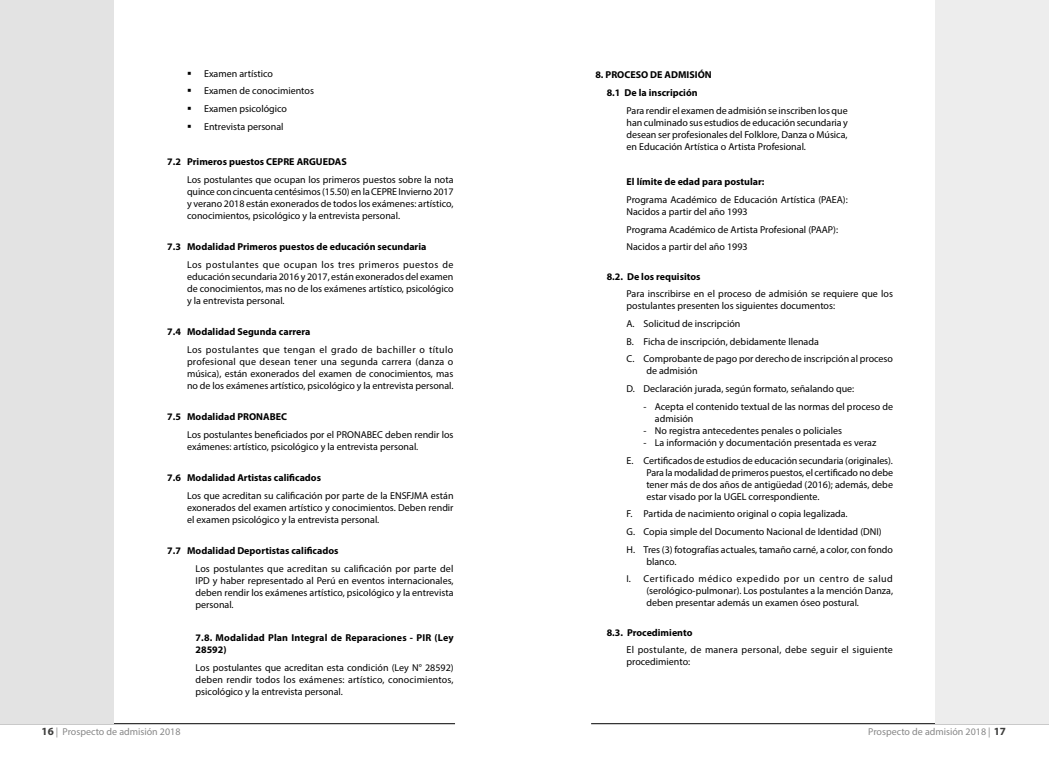
<style>
.page{position:relative;width:1049px;height:766px;background:#fff}
.page>*{position:absolute;margin:0;border:0;box-sizing:border-box;transform-origin:0 0}
.t1{font:10px/12px "Myriad Pro";color:#000}
.t2{font:700 10px/12px "Myriad Pro";color:#000}
.t3{font:10px/12px "Myriad Pro";letter-spacing:.025em;color:#000}
.t4{font:10px "Myriad Pro";color:#878787}
.t5{font:10px/17.7px "Myriad Pro";letter-spacing:.05em;color:#000}
.s1{font-weight:700;font-size:11px;color:#3c3c3b}
</style>
<div class="page">
<hr style="left:591px;top:723px;width:458px;height:1px;background:#000">
<hr style="left:0;top:723px;width:455px;height:1px;background:#000">
<div style="left:935px;top:0;width:114px;height:723px;background:#ededed"></div>
<div style="left:0;top:0;width:113px;height:723px;background:#e3e3e3"></div>
<p class="t1" style="left:204px;top:64px;width:111px;line-height:17.7px">Examen artístico<br>Examen de conocimientos<br>Examen psicológico<br>Entrevista personal</p>
<p class="t2" style="left:167px;top:155px;width:181px">7.2 Primeros puestos CEPRE ARGUEDAS</p>
<p class="t1" style="left:187px;top:173px;width:268px;text-align:justify">Los postulantes que ocupan los primeros puestos sobre la nota quince con cincuenta centésimos (15.50) en la CEPRE Invierno 2017 y verano 2018 están exonerados de todos los exámenes: artístico, conocimientos, psicológico y la entrevista personal.</p>
<p class="t2" style="left:167px;top:240px;width:261px">7.3 Modalidad Primeros puestos de educación secundaria</p>
<p class="t1" style="left:187px;top:258px;width:268px;text-align:justify">Los postulantes que ocupan los tres primeros puestos de educación secundaria 2016 y 2017, están exonerados del examen de conocimientos, mas no de los exámenes artístico, psicológico y la entrevista personal.</p>
<p class="t2" style="left:167px;top:325px;width:145px">7.4 Modalidad Segunda carrera</p>
<p class="t1" style="left:187px;top:343px;width:268px;text-align:justify">Los postulantes que tengan el grado de bachiller o título profesional que desean tener una segunda carrera (danza o música), están exonerados del examen de conocimientos, mas no de los exámenes artístico, psicológico y la entrevista personal.</p>
<p class="t2" style="left:167px;top:410px;width:121px">7.5 Modalidad PRONABEC</p>
<p class="t1" style="left:187px;top:428px;width:268px">Los postulantes beneficiados por el PRONABEC deben rendir los exámenes: artístico, psicológico y la entrevista personal.</p>
<p class="t2" style="left:167px;top:471px;width:155px">7.6 Modalidad Artistas calificados</p>
<p class="t1" style="left:187px;top:489px;width:268px;text-align:justify">Los que acreditan su calificación por parte de la ENSFJMA están exonerados del examen artístico y conocimientos. Deben rendir el examen psicológico y la entrevista personal.</p>
<p class="t2" style="left:167px;top:544px;width:173px">7.7 Modalidad Deportistas calificados</p>
<p class="t1" style="left:196px;top:562px;width:259px;text-align:justify">Los postulantes que acreditan su calificación por parte del IPD y haber representado al Perú en eventos internacionales, deben rendir los exámenes artístico, psicológico y la entrevista personal.</p>
<p class="t2" style="left:196px;top:631px;width:259px">7.8. Modalidad Plan Integral de Reparaciones - PIR (Ley<br>28592)</p>
<p class="t1" style="left:196px;top:661px;width:259px;text-align:justify">Los postulantes que acreditan esta condición (Ley N° 28592) deben rendir todos los exámenes: artístico, conocimientos, psicológico y la entrevista personal.</p>
<p class="t2" style="left:595px;top:66px;width:118px;line-height:17.7px;text-align:center">8. PROCESO DE ADMISIÓN<br>8.1 De la inscripción</p>
<p class="t1" style="left:626px;top:104px;width:223px;text-align:justify">Para rendir el examen de admisión se inscriben los que han culminado sus estudios de educación secundaria y desean ser profesionales del Folklore, Danza o Música, en Educación Artística o Artista Profesional.</p>
<p class="t2" style="left:626px;top:175px;width:139px">El límite de edad para postular:</p>
<p class="t1" style="left:626px;top:193px;width:223px">Programa Académico de Educación Artística (PAEA):<br>Nacidos a partir del año 1993</p>
<p class="t1" style="left:626px;top:220px;width:213px;line-height:17.7px">Programa Académico de Artista Profesional (PAAP):<br>Nacidos a partir del año 1993</p>
<p class="t2" style="left:607px;top:270px;width:95px">8.2. De los requisitos</p>
<p class="t1" style="left:626px;top:288px;width:268px">Para inscribirse en el proceso de admisión se requiere que los postulantes presenten los siguientes documentos:</p>
<p class="t1" style="left:626px;top:314px;width:268px;line-height:17.7px">A. Solicitud de inscripción<br>B. Ficha de inscripción, debidamente llenada<br>C. Comprobante de pago por derecho de inscripción al proceso</p>
<p class="t1" style="left:626px;top:362px;width:229px;line-height:17.7px;text-indent:20px">de admisión<br>D. Declaración jurada, según formato, señalando que:</p>
<p class="t1" style="left:655px;top:400px;width:240px;text-indent:-11px">- Acepta el contenido textual de las normas del proceso de admisión</p>
<p class="t1" style="left:643px;top:424px;width:200px">- No registra antecedentes penales o policiales</p>
<p class="t1" style="left:626px;top:433px;width:268px;line-height:17.7px;text-align:center">- La información y documentación presentada es veraz<br>E. Certificados de estudios de educación secundaria (originales).</p>
<p class="t1" style="left:646px;top:466px;width:248px;text-align:justify">Para la modalidad de primeros puestos, el certificado no debe tener más de dos años de antigüedad (2016); además, debe estar visado por la UGEL correspondiente.</p>
<p class="t1" style="left:626px;top:504px;width:268px;line-height:17.7px">F. Partida de nacimiento original o copia legalizada.<br>G. Copia simple del Documento Nacional de Identidad (DNI)<br>H. Tres (3) fotografías actuales, tamaño carné, a color, con fondo</p>
<p class="t5" style="left:626px;top:552px;width:268px;text-indent:20px">blanco.<br>I. Certificado médico expedido por un centro de salud</p>
<p class="t1" style="left:646px;top:584px;width:248px">(serológico-pulmonar). Los postulantes a la mención Danza, deben presentar además un examen óseo postural.</p>
<p class="t2" style="left:607px;top:625px;width:87px">8.3. Procedimiento</p>
<p class="t3" style="left:626px;top:643px;width:268px">El postulante, de manera personal, debe seguir el siguiente procedimiento:</p>
<p class="t4" style="left:42px;top:724px;width:140px"><span class="s1">16</span> | Prospecto de admisión 2018</p>
<p class="t4" style="left:868px;top:724px;width:139px">Prospecto de admisión 2018 | <span class="s1">17</span></p>
</div>
